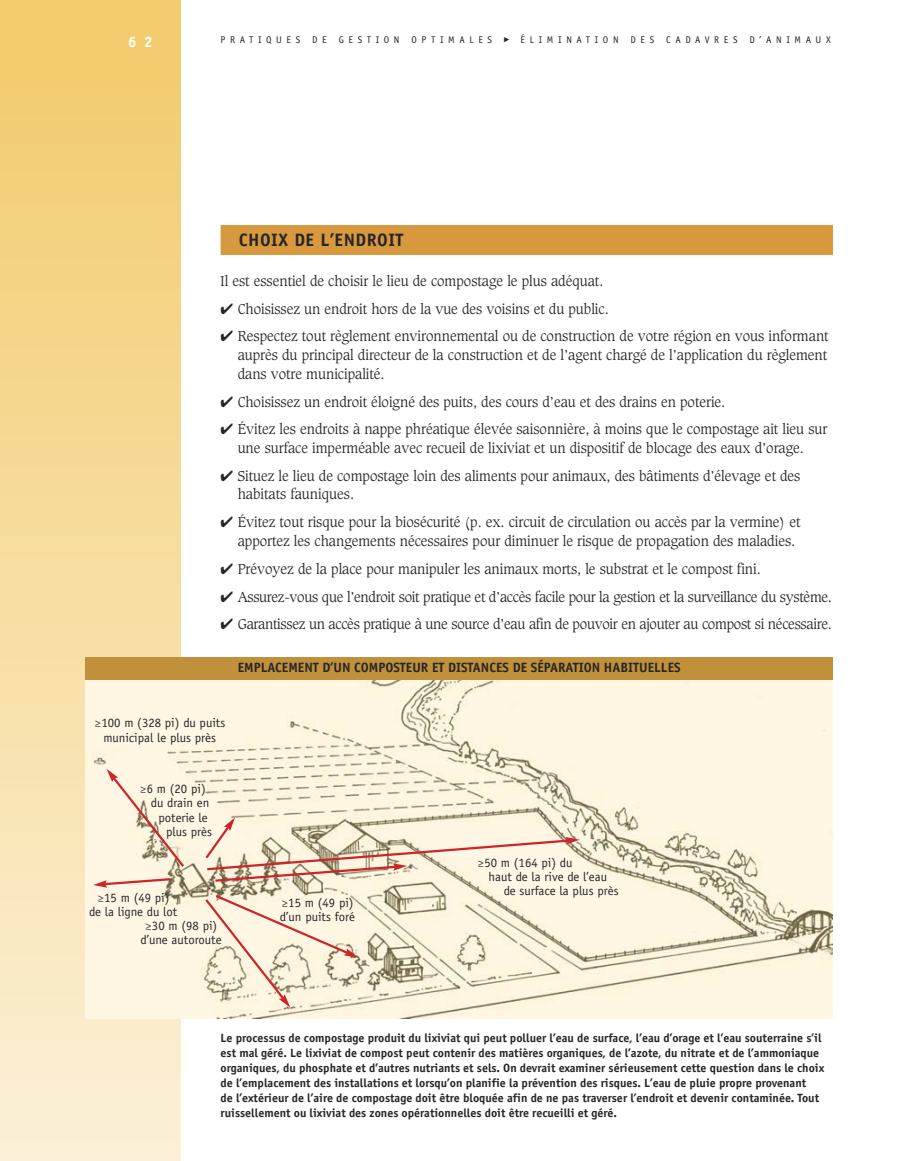
<style>
.page{position:relative;width:905px;height:1161px;background:#fff}
.page>*{position:absolute;margin:0;border:0;box-sizing:border-box;transform-origin:0 0}
.t1{font:700 18px "Officina Sans";letter-spacing:.03em;color:#272627}
.t2{font:700 15px "Officina Sans";color:#fff}
.t3{font:300 13.8px/18.8px "Caxton";color:#272627}
.t4{font:300 13.8px "Caxton";letter-spacing:-.02em;color:#272627}
.t5{font:700 13.5px "Officina Sans";color:#272627}
.t6{font:12.75px/14.2px "Officina Sans";color:#272627;text-align:center}
.t7{font:700 12px/15px "Officina Sans";color:#272627}
.t8{font:9.75px "Officina Sans";letter-spacing:.475em;color:#272627}
.s1{font-family:"Adobe Garamond Pro";font-style:italic}
</style>
<div class="page">
<div style="left:0;top:0;width:180px;height:63px;background:#f3cc6f"></div>
<div style="left:0;top:63px;width:180px;height:1098px;background:linear-gradient(to bottom,#f3cc6f,#fcf1d8)"></div>
<img style="left:86px;top:680px;width:746px;height:338px">
<div style="left:86px;top:657px;width:746px;height:23px;background:#c0913a"></div>
<svg style="left:106px;top:769px;width:80px;height:100px;background:#f5e7d4"></svg>
<svg style="left:93px;top:877px;width:79px;height:11px"></svg>
<svg style="left:203px;top:817px;width:377px;height:66px;background:#ecdac7"></svg>
<svg style="left:203px;top:893px;width:155px;height:115px;background:#f3e5d1"></svg>
<div style="left:220px;top:225px;width:612px;height:30px;background:#d8983e"></div>
<p class="t2" style="left:128px;top:36px;width:26px">6 2</p>
<p class="t8" style="left:220px;top:36px;width:273px">PRATIQUES DE GESTION OPTIMALES</p>
<p class="t8" style="left:520px;top:36px;width:311px">ÉLIMINATION DES CADAVRES D’ANIMAUX</p>
<h1 class="t1" style="left:239px;top:233px;width:166px">CHOIX DE L’ENDROIT</h1>
<p class="t3" style="left:220px;top:272px;width:384px">Il est essentiel de choisir le lieu de compostage le plus adéquat.</p>
<p class="t3" style="left:220px;top:300px;width:389px">✔ Choisissez un endroit hors de la vue des voisins et du public.</p>
<p class="t3" style="left:238px;top:328px;width:592px;text-align:justify;text-indent:-17px">✔ Respectez tout règlement environnemental ou de construction de votre région en vous informant auprès du principal directeur de la construction et de l’agent chargé de l’application du règlement dans votre municipalité.</p>
<p class="t3" style="left:220px;top:393px;width:506px">✔ Choisissez un endroit éloigné des puits, des cours d’eau et des drains en poterie.</p>
<p class="t3" style="left:220px;top:421px;width:608px;text-align:center">✔ Évitez les endroits à nappe phréatique élevée saisonnière, à moins que le compostage ait lieu sur une surface imperméable avec recueil de lixiviat et un dispositif de blocage des eaux d’orage.</p>
<p class="t3" style="left:238px;top:467px;width:564px;text-indent:-17px">✔ Situez le lieu de compostage loin des aliments pour animaux, des bâtiments d’élevage et des habitats fauniques.</p>
<p class="t3" style="left:238px;top:514px;width:564px;text-indent:-17px">✔ Évitez tout risque pour la biosécurité (p. ex. circuit de circulation ou accès par la vermine) et apportez les changements nécessaires pour diminuer le risque de propagation des maladies.</p>
<p class="t3" style="left:220px;top:560px;width:541px">✔ Prévoyez de la place pour manipuler les animaux morts, le substrat et le compost fini.</p>
<p class="t4" style="left:220px;top:590px;width:613px">✔ Assurez-vous que l’endroit soit pratique et d’accès facile pour la gestion et la surveillance du système.</p>
<p class="t4" style="left:220px;top:618px;width:612px">✔ Garantissez un accès pratique à une source d’eau afin de pouvoir en ajouter au compost si nécessaire.</p>
<p class="t5" style="left:238px;top:663px;width:444px">EMPLACEMENT D’UN COMPOSTEUR ET DISTANCES DE SÉPARATION HABITUELLES</p>
<p class="t6" style="left:94px;top:717px;width:133px"><span class="s1">≥</span>100 m (328 pi) du puits municipal le plus près</p>
<p class="t6" style="left:139px;top:783px;width:68px"><span class="s1">≥</span>6 m (20 pi)</p>
<p class="t6" style="left:151px;top:797px;width:60px">du drain en</p>
<p class="t6" style="left:158px;top:811px;width:51px">poterie le</p>
<p class="t6" style="left:166px;top:826px;width:48px">plus près</p>
<p class="t6" style="left:89px;top:891px;width:90px"><span class="s1">≥</span>15 m (49 pi)<br>de la ligne du lot</p>
<p class="t6" style="left:280px;top:897px;width:77px;text-align:left"><span class="s1">≥</span>15 m (49 pi) d’un puits foré</p>
<p class="t6" style="left:140px;top:920px;width:83px"><span class="s1">≥</span>30 m (98 pi) d’une autoroute</p>
<p class="t6" style="left:477px;top:856px;width:97px"><span class="s1">≥</span>50 m (164 pi) du</p>
<p class="t6" style="left:488px;top:870px;width:120px">haut de la rive de l’eau</p>
<p class="t6" style="left:503px;top:885px;width:116px">de surface la plus près</p>
<p class="t7" style="left:220px;top:1032px;width:605px">Le processus de compostage produit du lixiviat qui peut polluer l’eau de surface, l’eau d’orage et l’eau souterraine s’il est mal géré. Le lixiviat de compost peut contenir des matières organiques, de l’azote, du nitrate et de l’ammoniaque organiques, du phosphate et d’autres nutriants et sels. On devrait examiner sérieusement cette question dans le choix de l’emplacement des installations et lorsqu’on planifie la prévention des risques. L’eau de pluie propre provenant<br>de l’extérieur de l’aire de compostage doit être bloquée afin de ne pas traverser l’endroit et devenir contaminée. Tout ruissellement ou lixiviat des zones opérationnelles doit être recueilli et géré.</p>
</div>
